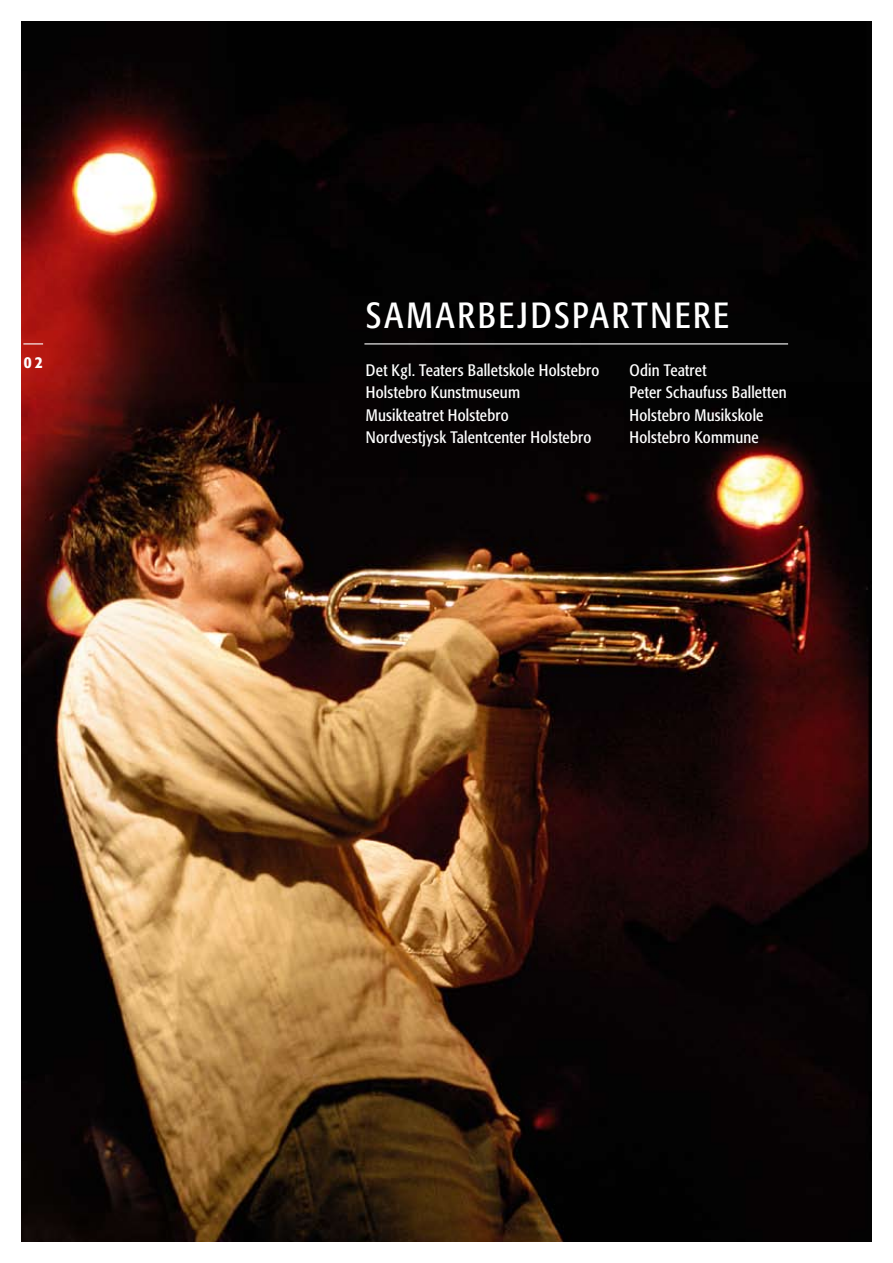
<style>
.page{position:relative;width:893px;height:1263px;background:#fff}
.page>*{position:absolute;margin:0;border:0;box-sizing:border-box;transform-origin:0 0}
.t1{font:condensed 36px "Formata";letter-spacing:.08em;color:#fff}
.t2{font:condensed 16.5px/22.5px "Formata";letter-spacing:.01em;color:#fff}
.t3{font:500 condensed 16.5px "Formata";color:#fff}
</style>
<div class="page">
<img style="left:21px;top:21px;width:851px;height:1221px">
<svg style="left:23px;top:343px;width:20px;height:1px"></svg>
<hr style="left:364px;top:343px;width:424px;height:1px;background:#fff">
<p class="t3" style="left:24px;top:352px;width:21px">02</p>
<h1 class="t1" style="left:366px;top:294px;width:43px">Sama</h1>
<h1 class="t1" style="left:457px;top:294px;width:94px">rbejdspa</h1>
<h1 class="t1" style="left:612px;top:294px;width:116px">rtnere</h1>
<p class="t2" style="left:366px;top:359px;width:235px">Det Kgl. Teaters Balletskole Holstebro<br>Holstebro Kunstmuseum<br>Musikteatret Holstebro<br>Nordvestjysk Talentcenter Holstebro</p>
<p class="t2" style="left:630px;top:359px;width:159px">Odin Teatret<br>Peter Schaufuss Balletten<br>Holstebro Musikskole<br>Holstebro Kommune</p>
</div>
